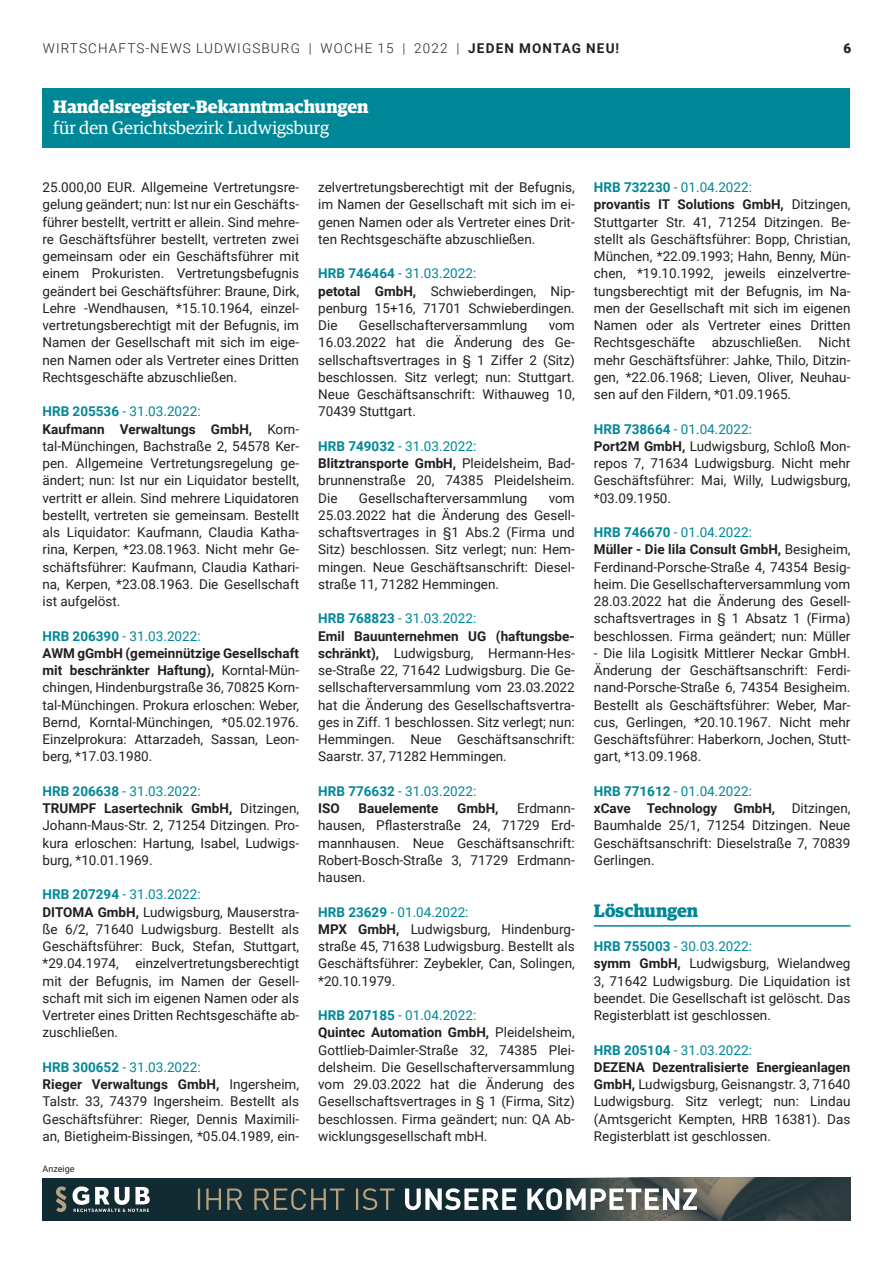
<style>
.page{position:relative;width:893px;height:1263px;background:#fff}
.page>*{position:absolute;margin:0;border:0;box-sizing:border-box;transform-origin:0 0}
.t1{font:700 18px "Guardian Egyp";color:#fff}
.t2{font:18px "Guardian Egyp";color:#fff}
.Rubrik_grauer_Balken{font:700 18px "Guardian Egyp";color:#008797}
.Grundtext{font:13.5px/17.2px "Roboto";color:#231f20;text-align:justify}
.HRA-HRB{font:13.5px "Roboto";color:#008797}
.t3{font:300 13.5px "Roboto";letter-spacing:.085em;color:#231f20}
.Grundtext-2{font:700 13.5px "Roboto";color:#231f20}
.t4{font:900 13.5px "Roboto";color:#231f20}
.t5{font:9px "Roboto";color:#231f20}
.s1{font-weight:700}
</style>
<div class="page">
<div style="left:43px;top:88px;width:807px;height:60px;background:#008797"></div>
<div style="left:43px;top:1178px;width:807px;height:42px;background:#122b32"></div>
<img style="left:554px;top:1178px;width:296px;height:42px">
<svg style="left:405px;top:1188px;width:292px;height:22px"></svg>
<svg style="left:198px;top:1188px;width:196px;height:22px"></svg>
<svg style="left:56px;top:1186px;width:11px;height:26px"></svg>
<svg style="left:73px;top:1186px;width:77px;height:26px"></svg>
<hr style="left:594px;top:925px;width:256px;height:2px;background:#008797">
<p class="t3" style="left:43px;top:38px;width:578px">WIRTSCHAFTS-NEWS LUDWIGSBURG | WOCHE 15 | 2022 | <span class="s1">JEDEN MONTAG NEU!</span></p>
<p class="t4" style="left:843px;top:38px;width:9px">6</p>
<h1 class="t1" style="left:53px;top:93px;width:317px">Handelsregister-Bekanntmachungen</h1>
<h1 class="t2" style="left:53px;top:116px;width:277px">für den Gerichtsbezirk Ludwigsburg</h1>
<p class="Grundtext" style="left:43px;top:178px;width:258px">25.000,00 EUR. Allgemeine Vertretungsre&shy;gelung geändert; nun: Ist nur ein Geschäfts&shy;führer bestellt, vertritt er allein. Sind mehre&shy;re Geschäftsführer bestellt, vertreten zwei gemeinsam oder ein Geschäftsführer mit einem Prokuristen. Vertretungsbefugnis geändert bei Geschäftsführer: Braune, Dirk, Lehre -Wendhausen, *15.10.1964, einzel&shy;vertretungsberechtigt mit der Befugnis, im Namen der Gesellschaft mit sich im eige&shy;nen Namen oder als Vertreter eines Dritten Rechtsgeschäfte abzuschließen.</p>
<p class="HRA-HRB" style="left:43px;top:402px;width:160px"><span class="s1">HRB 205536</span> - 31.03.2022:</p>
<p class="Grundtext" style="left:43px;top:420px;width:258px"><span class="s1">Kaufmann Verwaltungs GmbH,</span> Korn&shy;tal-Münchingen, Bachstraße 2, 54578 Ker&shy;pen. Allgemeine Vertretungsregelung ge&shy;ändert; nun: Ist nur ein Liquidator bestellt, vertritt er allein. Sind mehrere Liquidatoren bestellt, vertreten sie gemeinsam. Bestellt als Liquidator: Kaufmann, Claudia Katha&shy;rina, Kerpen, *23.08.1963. Nicht mehr Ge&shy;schäftsführer: Kaufmann, Claudia Kathari&shy;na, Kerpen, *23.08.1963. Die Gesellschaft ist aufgelöst.</p>
<p class="HRA-HRB" style="left:43px;top:626px;width:160px"><span class="s1">HRB 206390</span> - 31.03.2022:</p>
<p class="Grundtext" style="left:43px;top:644px;width:258px"><span class="s1">AWM gGmbH (gemeinnützige Gesellschaft mit beschränkter Haftung),</span> Korntal-Mün&shy;chingen, Hindenburgstraße 36, 70825 Korn&shy;tal-Münchingen. Prokura erloschen: Weber, Bernd, Korntal-Münchingen, *05.02.1976.<br>Einzelprokura: Attarzadeh, Sassan, Leon&shy;berg, *17.03.1980.</p>
<p class="HRA-HRB" style="left:43px;top:781px;width:160px"><span class="s1">HRB 206638</span> - 31.03.2022:</p>
<p class="Grundtext" style="left:43px;top:799px;width:258px"><span class="s1">TRUMPF Lasertechnik GmbH,</span> Ditzingen, Johann-Maus-Str. 2, 71254 Ditzingen. Pro&shy;kura erloschen: Hartung, Isabel, Ludwigs&shy;burg, *10.01.1969.</p>
<p class="HRA-HRB" style="left:43px;top:885px;width:160px"><span class="s1">HRB 207294</span> - 31.03.2022:</p>
<p class="Grundtext" style="left:43px;top:903px;width:258px"><span class="s1">DITOMA GmbH,</span> Ludwigsburg, Mauserstra&shy;ße 6/2, 71640 Ludwigsburg. Bestellt als Geschäftsführer: Buck, Stefan, Stuttgart, *29.04.1974, einzelvertretungsberechtigt mit der Befugnis, im Namen der Gesell&shy;schaft mit sich im eigenen Namen oder als Vertreter eines Dritten Rechtsgeschäfte ab&shy;zuschließen.</p>
<p class="HRA-HRB" style="left:43px;top:1057px;width:160px"><span class="s1">HRB 300652</span> - 31.03.2022:</p>
<p class="Grundtext" style="left:43px;top:1075px;width:258px"><span class="s1">Rieger Verwaltungs GmbH,</span> Ingersheim, Talstr. 33, 74379 Ingersheim. Bestellt als Geschäftsführer: Rieger, Dennis Maximili&shy;an, Bietigheim-Bissingen, *05.04.1989, ein-</p>
<p class="t5" style="left:43px;top:1162px;width:34px">Anzeige</p>
<p class="Grundtext" style="left:318px;top:178px;width:258px">zelvertretungsberechtigt mit der Befugnis, im Namen der Gesellschaft mit sich im ei&shy;genen Namen oder als Vertreter eines Drit&shy;ten Rechtsgeschäfte abzuschließen.</p>
<p class="HRA-HRB" style="left:318px;top:264px;width:160px"><span class="s1">HRB 746464</span> - 31.03.2022:</p>
<p class="Grundtext" style="left:318px;top:282px;width:258px"><span class="s1">petotal GmbH,</span> Schwieberdingen, Nip&shy;penburg 15+16, 71701 Schwieberdingen.<br>Die</p>
<p class="Grundtext" style="left:359px;top:316px;width:170px">Gesellschafterversammlung</p>
<p class="Grundtext" style="left:318px;top:316px;width:258px;text-indent:231px">vom 16.03.2022 hat die Änderung des Ge&shy;sellschaftsvertrages in § 1 Ziffer 2 (Sitz) beschlossen. Sitz verlegt; nun: Stuttgart.<br>Neue Geschäftsanschrift: Withauweg 10, 70439 Stuttgart.</p>
<p class="HRA-HRB" style="left:318px;top:436px;width:160px"><span class="s1">HRB 749032</span> - 31.03.2022:</p>
<p class="Grundtext" style="left:318px;top:454px;width:258px"><span class="s1">Blitztransporte GmbH,</span> Pleidelsheim, Bad&shy;brunnenstraße 20, 74385 Pleidelsheim.<br>Die</p>
<p class="Grundtext" style="left:359px;top:489px;width:170px">Gesellschafterversammlung</p>
<p class="Grundtext" style="left:318px;top:489px;width:258px;text-indent:231px">vom 25.03.2022 hat die Änderung des Gesell&shy;schaftsvertrages in §1 Abs.2 (Firma und Sitz) beschlossen. Sitz verlegt; nun: Hem&shy;mingen. Neue Geschäftsanschrift: Diesel&shy;straße 11, 71282 Hemmingen.</p>
<p class="HRA-HRB" style="left:318px;top:609px;width:160px"><span class="s1">HRB 768823</span> - 31.03.2022:</p>
<p class="Grundtext" style="left:318px;top:627px;width:258px"><span class="s1">Emil Bauunternehmen UG (haftungsbe&shy;schränkt),</span> Ludwigsburg, Hermann-Hes&shy;se-Straße 22, 71642 Ludwigsburg. Die Ge&shy;sellschafterversammlung vom 23.03.2022 hat die Änderung des Gesellschaftsvertra&shy;ges in Ziff. 1 beschlossen. Sitz verlegt; nun:<br>Hemmingen. Neue Geschäftsanschrift:<br>Saarstr. 37, 71282 Hemmingen.</p>
<p class="HRA-HRB" style="left:318px;top:781px;width:160px"><span class="s1">HRB 776632</span> - 31.03.2022:</p>
<p class="Grundtext-2" style="left:318px;top:799px;width:23px">ISO</p>
<p class="Grundtext-2" style="left:358px;top:799px;width:82px">Bauelemente</p>
<p class="Grundtext-2" style="left:457px;top:799px;width:43px">GmbH,</p>
<p class="Grundtext" style="left:318px;top:799px;width:258px;text-indent:199px">Erdmann&shy;hausen, Pflasterstraße 24, 71729 Erd&shy;mannhausen. Neue Geschäftsanschrift:<br>Robert-Bosch-Straße 3, 71729 Erdmann&shy;hausen.</p>
<p class="HRA-HRB" style="left:318px;top:902px;width:152px"><span class="s1">HRB 23629</span> - 01.04.2022:</p>
<p class="Grundtext" style="left:318px;top:920px;width:258px"><span class="s1">MPX GmbH,</span> Ludwigsburg, Hindenburg&shy;straße 45, 71638 Ludwigsburg. Bestellt als Geschäftsführer: Zeybekler, Can, Solingen, *20.10.1979.</p>
<p class="HRA-HRB" style="left:318px;top:1006px;width:160px"><span class="s1">HRB 207185</span> - 01.04.2022:</p>
<p class="Grundtext" style="left:318px;top:1023px;width:258px"><span class="s1">Quintec Automation GmbH,</span> Pleidelsheim, Gottlieb-Daimler-Straße 32, 74385 Plei&shy;delsheim. Die Gesellschafterversammlung vom 29.03.2022 hat die Änderung des Gesellschaftsvertrages in § 1 (Firma, Sitz) beschlossen. Firma geändert; nun: QA Ab&shy;wicklungsgesellschaft mbH.</p>
<p class="HRA-HRB" style="left:594px;top:178px;width:160px"><span class="s1">HRB 732230</span> - 01.04.2022:</p>
<p class="Grundtext" style="left:594px;top:195px;width:258px"><span class="s1">provantis IT Solutions GmbH,</span> Ditzingen, Stuttgarter Str. 41, 71254 Ditzingen. Be&shy;stellt als Geschäftsführer: Bopp, Christian, München, *22.09.1993; Hahn, Benny, Mün&shy;chen, *19.10.1992, jeweils einzelvertre&shy;tungsberechtigt mit der Befugnis, im Na&shy;men der Gesellschaft mit sich im eigenen Namen oder als Vertreter eines Dritten Rechtsgeschäfte abzuschließen. Nicht mehr Geschäftsführer: Jahke, Thilo, Ditzin&shy;gen, *22.06.1968; Lieven, Oliver, Neuhau&shy;sen auf den Fildern, *01.09.1965.</p>
<p class="HRA-HRB" style="left:594px;top:419px;width:160px"><span class="s1">HRB 738664</span> - 01.04.2022:</p>
<p class="Grundtext" style="left:594px;top:437px;width:258px"><span class="s1">Port2M GmbH,</span> Ludwigsburg, Schloß Mon&shy;repos 7, 71634 Ludwigsburg. Nicht mehr Geschäftsführer: Mai, Willy, Ludwigsburg, *03.09.1950.</p>
<p class="HRA-HRB" style="left:594px;top:523px;width:160px"><span class="s1">HRB 746670</span> - 01.04.2022:</p>
<p class="Grundtext" style="left:594px;top:540px;width:258px"><span class="s1">Müller - Die lila Consult GmbH,</span> Besigheim, Ferdinand-Porsche-Straße 4, 74354 Besig&shy;heim. Die Gesellschafterversammlung vom 28.03.2022 hat die Änderung des Gesell&shy;schaftsvertrages in § 1 Absatz 1 (Firma) beschlossen. Firma geändert; nun: Müller</p>
<p class="Grundtext" style="left:594px;top:644px;width:258px">- Die lila Logisitk Mittlerer Neckar GmbH.<br>Änderung der Geschäftsanschrift: Ferdi&shy;nand-Porsche-Straße 6, 74354 Besigheim.<br>Bestellt als Geschäftsführer: Weber, Mar&shy;cus, Gerlingen, *20.10.1967. Nicht mehr Geschäftsführer: Haberkorn, Jochen, Stutt&shy;gart, *13.09.1968.</p>
<p class="HRA-HRB" style="left:594px;top:781px;width:160px"><span class="s1">HRB 771612</span> - 01.04.2022:</p>
<p class="Grundtext" style="left:594px;top:799px;width:258px"><span class="s1">xCave Technology GmbH,</span> Ditzingen, Baumhalde 25/1, 71254 Ditzingen. Neue Geschäftsanschrift: Dieselstraße 7, 70839<br>Gerlingen.</p>
<p class="Rubrik_grauer_Balken" style="left:594px;top:896px;width:106px">Löschungen</p>
<p class="HRA-HRB" style="left:594px;top:937px;width:160px"><span class="s1">HRB 755003</span> - 30.03.2022:</p>
<p class="Grundtext" style="left:594px;top:954px;width:258px"><span class="s1">symm GmbH,</span> Ludwigsburg, Wielandweg 3, 71642 Ludwigsburg. Die Liquidation ist beendet. Die Gesellschaft ist gelöscht. Das Registerblatt ist geschlossen.</p>
<p class="HRA-HRB" style="left:594px;top:1040px;width:160px"><span class="s1">HRB 205104</span> - 31.03.2022:</p>
<p class="Grundtext" style="left:594px;top:1058px;width:258px"><span class="s1">DEZENA Dezentralisierte Energieanlagen GmbH,</span> Ludwigsburg, Geisnangstr. 3, 71640<br>Ludwigsburg. Sitz verlegt; nun: Lindau (Amtsgericht Kempten, HRB 16381). Das Registerblatt ist geschlossen.</p>
</div>
